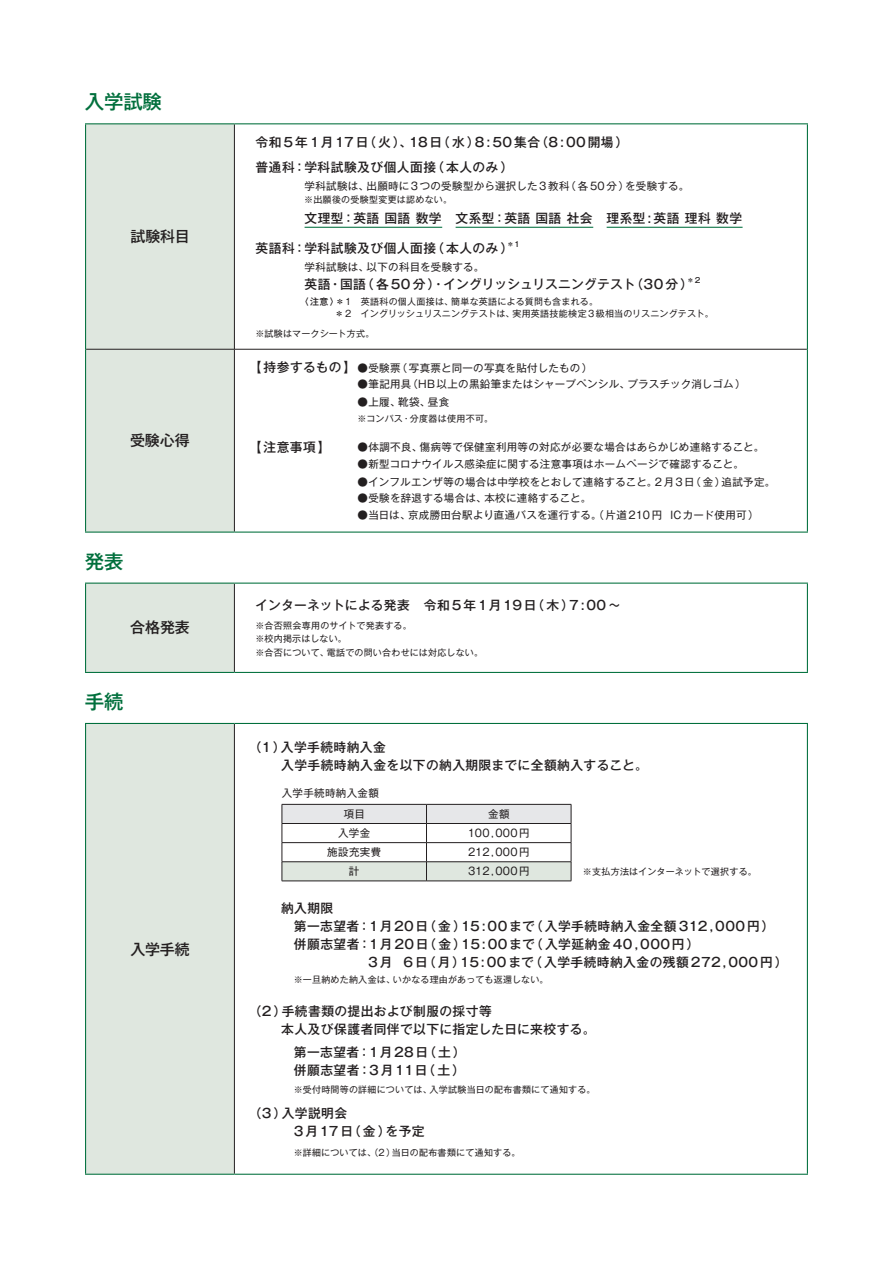
<style>
.page{position:relative;width:893px;height:1263px;background:#fff}
.page>*{position:absolute;margin:0;border:0;box-sizing:border-box;transform-origin:0 0}
.t1{font:500 19.5px "Gothic MB101 Pro";letter-spacing:-.015em;color:#006f3c}
.t2{font:500 15px "Gothic MB101 Pro";letter-spacing:-.01em;color:#231f20}
.t3{font:500 12.75px/18px "Gothic MB101 Pro";letter-spacing:.035em;color:#231f20}
.t4{font:10.5px "Gothic MB101 Pro";letter-spacing:.03em;color:#231f20}
.t5{font:9px/13.5px "Gothic MB101 Pro";letter-spacing:.025em;color:#231f20}
.t6{font:500 7.5px "Gothic MB101 Pro";color:#231f20}
.s1{font-weight:500}
.s2{font-weight:500;font-size:12.75px}
</style>
<div class="page">
<div style="left:86px;top:124px;width:148px;height:407px;background:#dfe7df"></div>
<hr style="left:234px;top:124px;width:1px;height:225px;background:#231f20">
<hr style="left:86px;top:349px;width:148px;height:1px;background:#231f20">
<hr style="left:234px;top:349px;width:573px;height:1px;background:#231f20">
<hr style="left:234px;top:349px;width:1px;height:182px;background:#231f20">
<hr style="left:85px;top:123px;width:149px;height:1px;background:#006f3c">
<hr style="left:85px;top:124px;width:1px;height:225px;background:#006f3c">
<hr style="left:234px;top:123px;width:574px;height:1px;background:#006f3c">
<hr style="left:807px;top:124px;width:1px;height:225px;background:#006f3c">
<hr style="left:85px;top:349px;width:1px;height:182px;background:#006f3c">
<hr style="left:807px;top:349px;width:1px;height:182px;background:#006f3c">
<hr style="left:85px;top:531px;width:149px;height:2px;background:#006f3c">
<hr style="left:234px;top:531px;width:574px;height:2px;background:#006f3c">
<hr style="left:305px;top:227px;width:137px;height:1px;background:#006f3c">
<hr style="left:456px;top:227px;width:137px;height:1px;background:#006f3c">
<hr style="left:607px;top:227px;width:136px;height:1px;background:#006f3c">
<div style="left:86px;top:583px;width:148px;height:89px;background:#dfe7df"></div>
<hr style="left:234px;top:584px;width:1px;height:88px;background:#231f20">
<hr style="left:85px;top:583px;width:149px;height:1px;background:#006f3c">
<hr style="left:85px;top:584px;width:1px;height:88px;background:#006f3c">
<hr style="left:234px;top:583px;width:574px;height:1px;background:#006f3c">
<hr style="left:807px;top:584px;width:1px;height:88px;background:#006f3c">
<hr style="left:85px;top:672px;width:149px;height:1px;background:#006f3c">
<hr style="left:234px;top:672px;width:574px;height:1px;background:#006f3c">
<div style="left:86px;top:723px;width:148px;height:451px;background:#dfe7df"></div>
<hr style="left:234px;top:724px;width:1px;height:450px;background:#231f20">
<hr style="left:85px;top:723px;width:149px;height:1px;background:#006f3c">
<hr style="left:85px;top:724px;width:1px;height:450px;background:#006f3c">
<hr style="left:234px;top:723px;width:574px;height:1px;background:#006f3c">
<hr style="left:807px;top:724px;width:1px;height:450px;background:#006f3c">
<hr style="left:85px;top:1174px;width:149px;height:1px;background:#006f3c">
<hr style="left:234px;top:1174px;width:574px;height:1px;background:#006f3c">
<svg style="left:282px;top:804px;width:290px;height:77px"></svg>
<hr style="left:282px;top:881px;width:144px;height:1px;background:#231f20">
<hr style="left:426px;top:881px;width:145px;height:1px;background:#231f20">
<h1 class="t1" style="left:85px;top:86px;width:79px">入学試験</h1>
<p class="t2" style="left:131px;top:224px;width:61px">試験科目</p>
<p class="t2" style="left:130px;top:428px;width:61px">受験心得</p>
<h1 class="t1" style="left:85px;top:545px;width:40px">発表</h1>
<p class="t2" style="left:130px;top:615px;width:61px">合格発表</p>
<h1 class="t1" style="left:85px;top:685px;width:40px">手続</h1>
<p class="t2" style="left:130px;top:936px;width:61px">入学手続</p>
<p class="t3" style="left:256px;top:127px;width:374px;line-height:25.5px">令和5年1月17日（火）、18日（水）8:50集合（8:00開場）普通科：学科試験及び個人面接（本人のみ）</p>
<p class="t4" style="left:304px;top:177px;width:386px">学科試験は、出願時に3つの受験型から選択した3教科（各50分）を受験する。</p>
<p class="t5" style="left:304px;top:192px;width:149px">※出願後の受験型変更は認めない。</p>
<p class="t3" style="left:305px;top:208px;width:439px">文理型：英語 国語 数学 文系型：英語 国語 社会 理系型:英語 理科 数学</p>
<p class="t3" style="left:256px;top:238px;width:259px">英語科：学科試験及び個人面接（本人のみ）</p>
<p class="t6" style="left:507px;top:238px;width:15px">＊1</p>
<p class="t4" style="left:304px;top:258px;width:181px">学科試験は、以下の科目を受験する。</p>
<p class="t3" style="left:304px;top:274px;width:390px">英語・国語（各50分）・イングリッシュリスニングテスト（30分）</p>
<p class="t6" style="left:687px;top:274px;width:15px">＊2</p>
<p class="t5" style="left:335px;top:295px;width:380px;line-height:12px;text-indent:-35px"><span class="s1">〈注意〉</span>＊1　英語科の個人面接は、簡単な英語による質問も含まれる。<br>＊2　イングリッシュリスニングテストは、実用英語技能検定3級相当のリスニングテスト。</p>
<p class="t5" style="left:255px;top:325px;width:120px">※試験はマークシート方式。</p>
<p class="t4" style="left:249px;top:359px;width:345px"><span class="s2">【持参するもの】</span>●受験票（写真票と同一の写真を貼付したもの）</p>
<p class="t4" style="left:358px;top:376px;width:390px">●筆記用具（HB以上の黒鉛筆またはシャープペンシル、プラスチック消しゴム）</p>
<p class="t4" style="left:358px;top:393px;width:93px">●上履、靴袋、昼食</p>
<p class="t5" style="left:357px;top:410px;width:137px">※コンパス・分度器は使用不可。</p>
<p class="t3" style="left:249px;top:436px;width:83px">【注意事項】</p>
<p class="t4" style="left:358px;top:438px;width:408px">●体調不良、傷病等で保健室利用等の対応が必要な場合はあらかじめ連絡すること。</p>
<p class="t4" style="left:358px;top:455px;width:388px">●新型コロナウイルス感染症に関する注意事項はホームページで確認すること。</p>
<p class="t4" style="left:358px;top:473px;width:419px">●インフルエンザ等の場合は中学校をとおして連絡すること。2月3日（金）追試予定。</p>
<p class="t4" style="left:358px;top:490px;width:235px">●受験を辞退する場合は、本校に連絡すること。</p>
<p class="t4" style="left:358px;top:506px;width:403px">●当日は、京成勝田台駅より直通バスを運行する。（片道210円 ICカード使用可）</p>
<p class="t3" style="left:256px;top:594px;width:367px">インターネットによる発表　令和5年1月19日（木）7:00〜</p>
<p class="t5" style="left:255px;top:617px;width:229px">※合否照会専用のサイトで発表する。<br>※校内掲示はしない。<br>※合否について、電話での問い合わせには対応しない。</p>
<p class="t3" style="left:281px;top:737px;width:368px;text-indent:-32px">（1）入学手続時納入金<br>入学手続時納入金を以下の納入期限までに全額納入すること。</p>
<p class="t4" style="left:282px;top:785px;width:99px">入学手続時納入金額</p>
<p class="t4" style="left:344px;top:805px;width:23px">項目</p>
<p class="t4" style="left:488px;top:805px;width:23px">金額</p>
<p class="t4" style="left:338px;top:824px;width:34px">入学金</p>
<p class="t4" style="left:468px;top:824px;width:63px">100,000円</p>
<p class="t4" style="left:327px;top:843px;width:56px">施設充実費</p>
<p class="t4" style="left:468px;top:843px;width:63px">212,000円</p>
<p class="t4" style="left:349px;top:862px;width:12px">計</p>
<p class="t4" style="left:468px;top:862px;width:63px">312,000円</p>
<p class="t5" style="left:583px;top:863px;width:175px">※支払方法はインターネットで選択する。</p>
<p class="t3" style="left:281px;top:897px;width:54px">納入期限</p>
<p class="t3" style="left:294px;top:915px;width:482px">第一志望者：1月20日（金）15:00まで（入学手続時納入金全額312,000円）</p>
<p class="t3" style="left:294px;top:933px;width:407px">併願志望者：1月20日（金）15:00まで（入学延納金40,000円）</p>
<p class="t3" style="left:368px;top:951px;width:421px">3月 6日（月）15:00まで（入学手続時納入金の残額272,000円）</p>
<p class="t5" style="left:294px;top:971px;width:256px">※一旦納めた納入金は、いかなる理由があっても返還しない。</p>
<p class="t3" style="left:281px;top:1001px;width:316px;text-indent:-32px">（2）手続書類の提出および制服の採寸等<br>本人及び保護者同伴で以下に指定した日に来校する。</p>
<p class="t3" style="left:294px;top:1041px;width:173px">第一志望者：1月28日（土）併願志望者：3月11日（土）</p>
<p class="t5" style="left:294px;top:1081px;width:303px">※受付時間等の詳細については、入学試験当日の配布書類にて通知する。</p>
<p class="t3" style="left:294px;top:1103px;width:132px;text-indent:-45px">（3）入学説明会<br>3月17日（金）を予定</p>
<p class="t5" style="left:294px;top:1144px;width:228px">※詳細については、（2）当日の配布書類にて通知する。</p>
</div>
